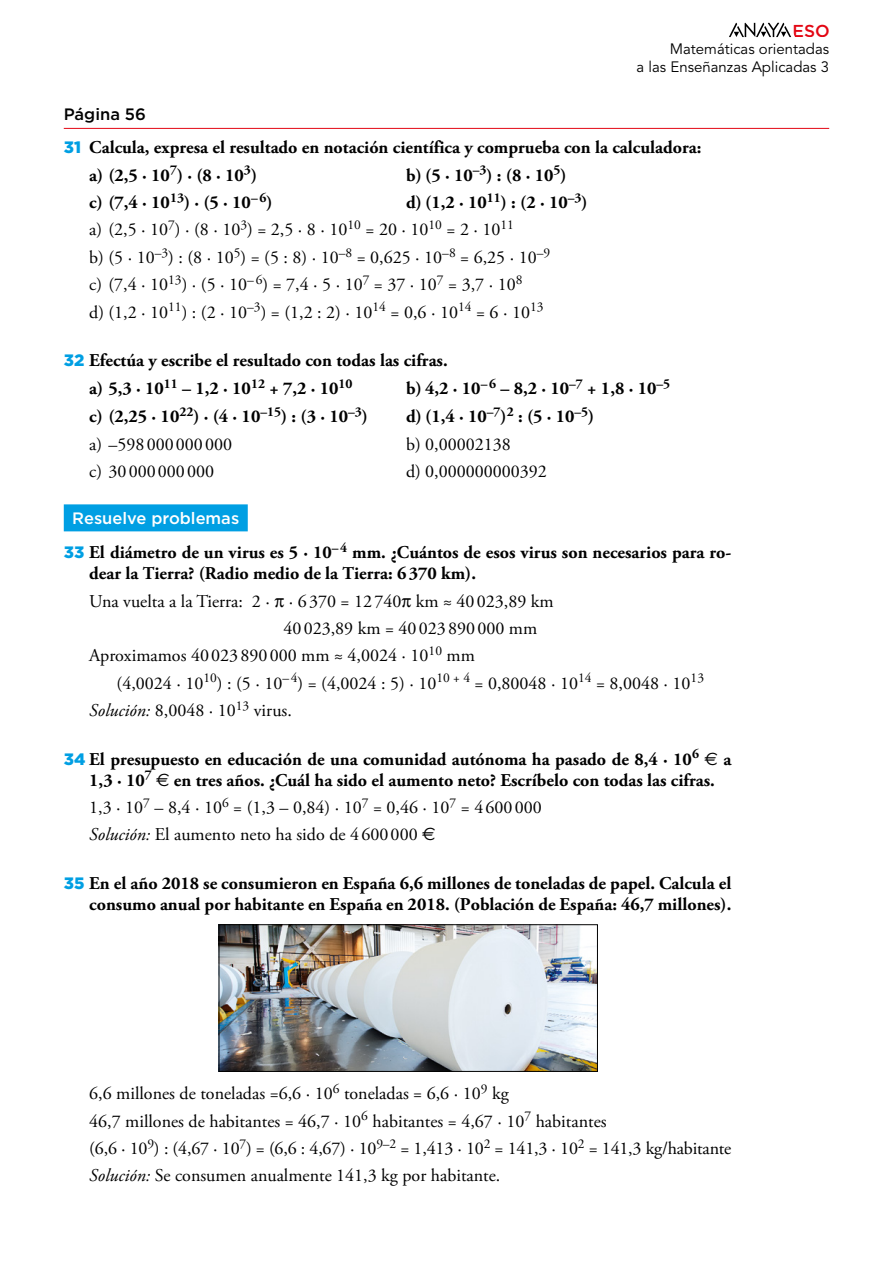
<style>
.page{position:relative;width:893px;height:1263px;background:#fff}
.page>*{position:absolute;margin:0;border:0;box-sizing:border-box;transform-origin:0 0}
.act_Solucion_2{font:18px "Adobe Garamond Pro";color:#000}
.act_Enunciado_Sinnum{font:700 18px/21px "Adobe Garamond Pro";color:#000}
.t1{font:500 17.25px "Gotham";color:#e30613}
.Título_Filete_Azul{font:500 16.5px "Gotham";color:#fff}
.nucl_Num_Pag{font:500 16.5px "Gotham";color:#000}
.t2{font:15px/18px "Avenir LT Std";color:#000;text-align:right}
.s1{font-family:"Gotham";font-weight:900;font-size:16.5px;color:#009fe3}
.s2{font-style:italic}
.s3{font-family:"Euro Sans Std";font-weight:400}
.s4{font-family:"Euro Sans Std"}
</style>
<div class="page">
<svg style="left:729px;top:22px;width:62px;height:15px"></svg>
<hr style="left:64px;top:128px;width:765px;height:1px;background:#e30613">
<div style="left:64px;top:504px;width:184px;height:27px;background:#009fe3"></div>
<img style="left:221px;top:926px;width:375px;height:144px">
<div style="left:219px;top:924px;width:379px;height:148px;border:1px solid #000"></div>
<p class="t1" style="left:792px;top:20px;width:39px">ESO</p>
<p class="t2" style="left:637px;top:40px;width:194px">Matemáticas orientadas<br>a las Enseñanzas Aplicadas 3</p>
<p class="nucl_Num_Pag" style="left:64px;top:103px;width:84px">Página 56</p>
<p class="act_Enunciado_Sinnum" style="left:64px;top:137px;width:639px"><span class="s1">31</span> Calcula, expresa el resultado en notación científica y comprueba con la calculadora:</p>
<p class="act_Enunciado_Sinnum" style="left:89px;top:165px;width:169px">a) (2,5 · 10<sup>7</sup>) · (8 · 10<sup>3</sup>)</p>
<p class="act_Enunciado_Sinnum" style="left:406px;top:165px;width:162px">b) (5 · 10<sup>–3</sup>) : (8 · 10<sup>5</sup>)</p>
<p class="act_Enunciado_Sinnum" style="left:89px;top:192px;width:185px">c) (7,4 · 10<sup>13</sup>) · (5 · 10<sup>–6</sup>)</p>
<p class="act_Enunciado_Sinnum" style="left:406px;top:192px;width:183px">d) (1,2 · 10<sup>11</sup>) : (2 · 10<sup>–3</sup>)</p>
<p class="act_Solucion_2" style="left:89px;top:219px;width:426px">a) (2,5 · 10<sup>7</sup>) · (8 · 10<sup>3</sup>) = 2,5 · 8 · 10<sup>10</sup> = 20 · 10<sup>10</sup> = 2 · 10<sup>11</sup></p>
<p class="act_Solucion_2" style="left:89px;top:246px;width:462px">b) (5 · 10<sup>–3</sup>) : (8 · 10<sup>5</sup>) = (5 : 8) · 10<sup>–8</sup> = 0,625 · 10<sup>–8</sup> = 6,25 · 10<sup>–9</sup></p>
<p class="act_Solucion_2" style="left:89px;top:274px;width:435px">c) (7,4 · 10<sup>13</sup>) · (5 · 10<sup>–</sup> <sup>6</sup>) = 7,4 · 5 · 10<sup>7</sup> = 37 · 10<sup>7</sup> = 3,7 · 10<sup>8</sup></p>
<p class="act_Solucion_2" style="left:89px;top:301px;width:456px">d) (1,2 · 10<sup>11</sup>) : (2 · 10<sup>–3</sup>) = (1,2 : 2) · 10<sup>14</sup> = 0,6 · 10<sup>14</sup> = 6 · 10<sup>13</sup></p>
<p class="act_Enunciado_Sinnum" style="left:64px;top:350px;width:385px"><span class="s1">32</span> Efectúa y escribe el resultado con todas las cifras.</p>
<p class="act_Enunciado_Sinnum" style="left:89px;top:378px;width:265px">a) 5,3 · 10<sup>11</sup> – 1,2 · 10<sup>12</sup> + 7,2 · 10<sup>10</sup></p>
<p class="act_Enunciado_Sinnum" style="left:406px;top:378px;width:266px">b) 4,2 · 10<sup>–6</sup> – 8,2 · 10<sup>–7</sup> + 1,8 · 10<sup>–5</sup></p>
<p class="act_Enunciado_Sinnum" style="left:89px;top:407px;width:280px">c) (2,25 · 10<sup>22</sup>) · (4 · 10<sup>–15</sup>) : (3 · 10<sup>–3</sup>)</p>
<p class="act_Enunciado_Sinnum" style="left:406px;top:407px;width:190px">d) (1,4 · 10<sup>–7</sup>)<sup>2</sup> : (5 · 10<sup>–5</sup>)</p>
<p class="act_Solucion_2" style="left:89px;top:433px;width:144px">a) –598 000000000</p>
<p class="act_Solucion_2" style="left:406px;top:433px;width:106px">b) 0,00002138</p>
<p class="act_Solucion_2" style="left:89px;top:461px;width:126px">c) 30 000 000000</p>
<p class="act_Solucion_2" style="left:406px;top:461px;width:142px">d) 0,000000000392</p>
<p class="Título_Filete_Azul" style="left:72px;top:508px;width:168px">Resuelve problemas</p>
<p class="act_Enunciado_Sinnum" style="left:89px;top:542px;width:644px;text-indent:-26px"><span class="s1">33</span> El diámetro de un virus es 5 · 10<sup>–4</sup> mm. ¿Cuántos de esos virus son necesarios para ro&shy;dear la Tierra? (Radio medio de la Tierra: 6370 km).</p>
<p class="act_Solucion_2" style="left:89px;top:590px;width:466px">Una vuelta a la Tierra: 2 · · 6 370 = 12 740 km ≈ 40 023,89 km</p>
<p class="act_Solucion_2" style="left:283px;top:617px;width:255px">40023,89 km = 40023890000 mm</p>
<p class="act_Solucion_2" style="left:89px;top:645px;width:387px">Aproximamos 40023 890 000 mm ≈ 4,0024 · 10<sup>10</sup> mm</p>
<p class="act_Solucion_2" style="left:117px;top:672px;width:589px">(4,0024 · 10<sup>10</sup>) : (5 · 10<sup>–4</sup>) = (4,0024 : 5) · 10<sup>10</sup> <sup>+</sup> <sup>4</sup> = 0,80048 · 10<sup>14</sup> = 8,0048 · 10<sup>13</sup></p>
<p class="act_Solucion_2" style="left:89px;top:699px;width:204px"><span class="s2">Solución:</span> 8,0048 · 10<sup>13</sup> virus.</p>
<p class="act_Enunciado_Sinnum" style="left:64px;top:749px;width:669px;text-align:center"><span class="s1">34</span> El presupuesto en educación de una comunidad autónoma ha pasado de 8,4 · 10<sup>6</sup> <span class="s3">€</span> a<br>1,3 · 10<sup>7</sup> <span class="s3">€</span> en tres años. ¿Cuál ha sido el aumento neto? Escríbelo con todas las cifras.</p>
<p class="act_Solucion_2" style="left:89px;top:796px;width:454px">1,3 · 10<sup>7</sup> – 8,4 · 10<sup>6</sup> = (1,3 – 0,84) · 10<sup>7</sup> = 0,46 · 10<sup>7</sup> = 4600000</p>
<p class="act_Solucion_2" style="left:89px;top:824px;width:348px"><span class="s2">Solución:</span> El aumento neto ha sido de 4 600 000 <span class="s4">€</span></p>
<p class="act_Enunciado_Sinnum" style="left:64px;top:873px;width:669px;text-align:right"><span class="s1">35</span> En el año 2018 se consumieron en España 6,6 millones de toneladas de papel. Calcula el consumo anual por habitante en España en 2018. (Población de España: 46,7 millones).</p>
<p class="act_Solucion_2" style="left:89px;top:1083px;width:421px">6,6 millones de toneladas =6,6 · 10<sup>6</sup> toneladas = 6,6 · 10<sup>9</sup> kg</p>
<p class="act_Solucion_2" style="left:89px;top:1110px;width:519px">46,7 millones de habitantes = 46,7 · 10<sup>6</sup> habitantes = 4,67 · 10<sup>7</sup> habitantes</p>
<p class="act_Solucion_2" style="left:89px;top:1137px;width:644px">(6,6 · 10<sup>9</sup>) : (4,67 · 10<sup>7</sup>) = (6,6 : 4,67) · 10<sup>9–2</sup> = 1,413 · 10<sup>2</sup> = 141,3 · 10<sup>2</sup> = 141,3 kg/habitante</p>
<p class="act_Solucion_2" style="left:89px;top:1165px;width:413px"><span class="s2">Solución:</span> Se consumen anualmente 141,3 kg por habitante.</p>
</div>
